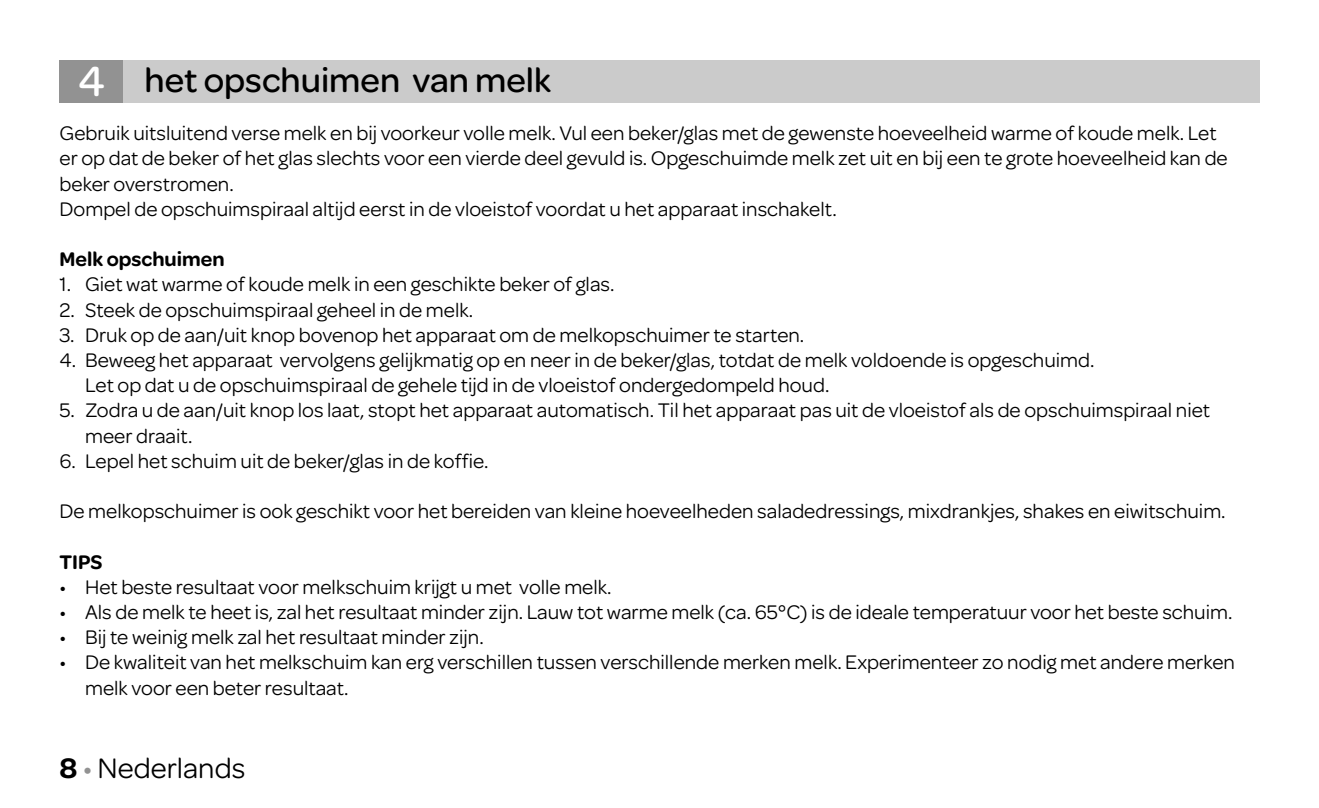
<style>
.page{position:relative;width:1319px;height:808px;background:#fff}
.page>*{position:absolute;margin:0;border:0;box-sizing:border-box;transform-origin:0 0}
.t1{font:500 36px "Omnes";color:#000}
.t2{font:30px "Omnes";color:#000}
.t3{font:21px/25.2px "Omnes";color:#000}
.t4{font:600 21px "Omnes";color:#000}
.s1{font-size:45px;color:#fff}
.s2{font-weight:600}
.s3{color:#929292}
</style>
<div class="page">
<div style="left:102px;top:60px;width:1157px;height:42px;background:#cbcbcb"></div>
<div style="left:60px;top:60px;width:63px;height:42px;background:#929292"></div>
<h1 class="t1" style="left:78px;top:55px;width:474px"><span class="s1">4</span> het opschuimen van melk</h1>
<p class="t3" style="left:60px;top:119px;width:1169px">Gebruik uitsluitend verse melk en bij voorkeur volle melk. Vul een beker/glas met de gewenste hoeveelheid warme of koude melk. Let er op dat de beker of het glas slechts voor een vierde deel gevuld is. Opgeschuimde melk zet uit en bij een te grote hoeveelheid kan de beker overstromen.<br>Dompel de opschuimspiraal altijd eerst in de vloeistof voordat u het apparaat inschakelt.</p>
<p class="t4" style="left:60px;top:244px;width:166px">Melk opschuimen</p>
<p class="t3" style="left:60px;top:271px;width:556px">1. Giet wat warme of koude melk in een geschikte beker of glas.</p>
<p class="t3" style="left:60px;top:296px;width:415px">2. Steek de opschuimspiraal geheel in de melk.</p>
<p class="t3" style="left:60px;top:321px;width:746px">3. Druk op de aan/uit knop bovenop het apparaat om de melkopschuimer te starten.</p>
<p class="t3" style="left:85px;top:346px;width:1010px;text-indent:-26px">4. Beweeg het apparaat vervolgens gelijkmatig op en neer in de beker/glas, totdat de melk voldoende is opgeschuimd.<br>Let op dat u de opschuimspiraal de gehele tijd in de vloeistof ondergedompeld houd.</p>
<p class="t3" style="left:85px;top:397px;width:1126px;text-indent:-26px">5. Zodra u de aan/uit knop los laat, stopt het apparaat automatisch. Til het apparaat pas uit de vloeistof als de opschuimspiraal niet meer draait.</p>
<p class="t3" style="left:60px;top:447px;width:430px">6. Lepel het schuim uit de beker/glas in de koffie.</p>
<p class="t3" style="left:60px;top:497px;width:1167px">De melkopschuimer is ook geschikt voor het bereiden van kleine hoeveelheden saladedressings, mixdrankjes, shakes en eiwitschuim.</p>
<p class="t4" style="left:60px;top:547px;width:44px">TIPS</p>
<p class="t3" style="left:60px;top:573px;width:553px">• Het beste resultaat voor melkschuim krijgt u met volle melk.</p>
<p class="t3" style="left:60px;top:598px;width:1174px">• Als de melk te heet is, zal het resultaat minder zijn. Lauw tot warme melk (ca. 65°C) is de ideale temperatuur voor het beste schuim.</p>
<p class="t3" style="left:60px;top:623px;width:425px">• Bij te weinig melk zal het resultaat minder zijn.</p>
<p class="t3" style="left:85px;top:649px;width:1151px;text-indent:-26px">• De kwaliteit van het melkschuim kan erg verschillen tussen verschillende merken melk. Experimenteer zo nodig met andere merken melk voor een beter resultaat.</p>
<h2 class="t2" style="left:60px;top:748px;width:187px"><span class="s2">8</span> <span class="s3">•</span> Nederlands</h2>
</div>
